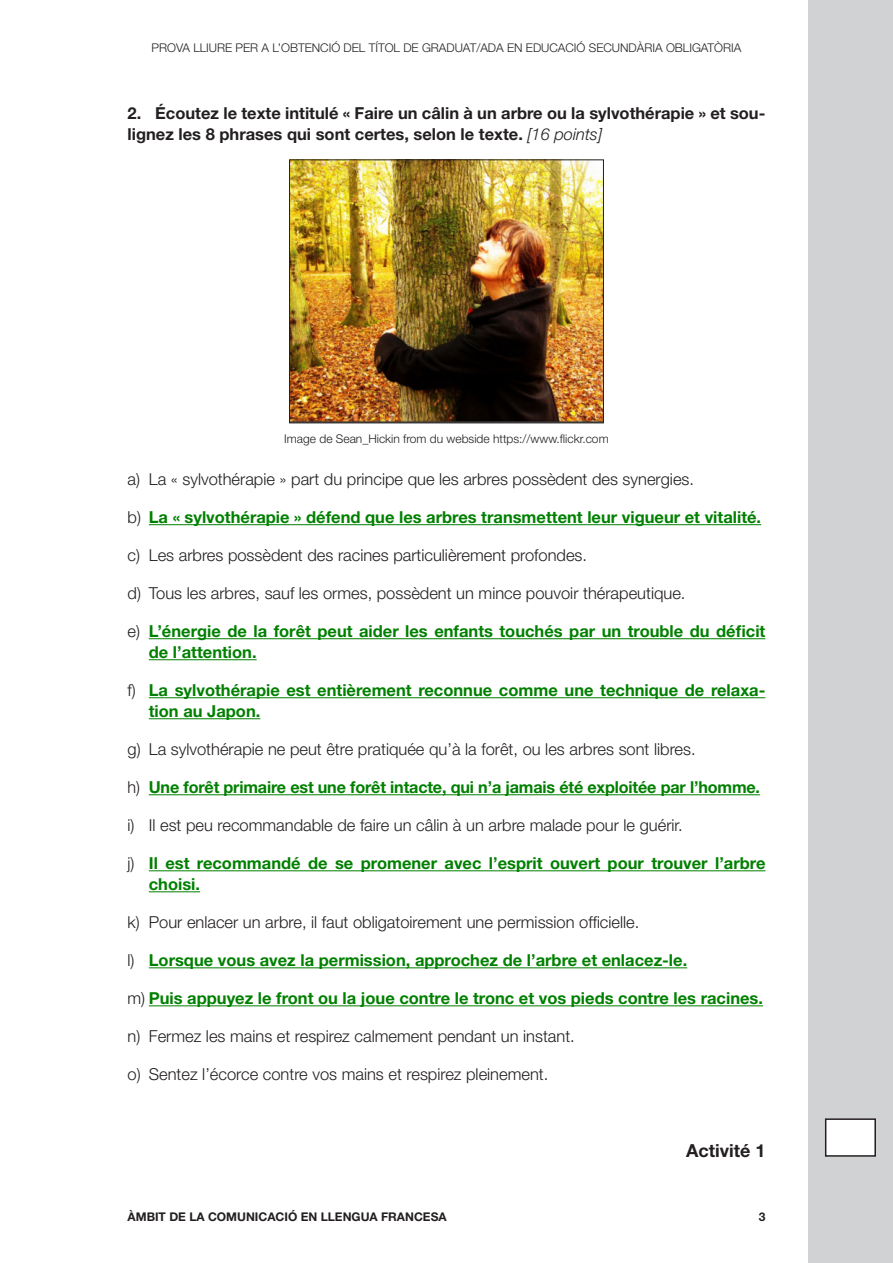
<style>
.page{position:relative;width:893px;height:1263px;background:#fff}
.page>*{position:absolute;margin:0;border:0;box-sizing:border-box;transform-origin:0 0}
.Text{font:700 18px "Helvetica Neue";color:#231f20}
.Pregunta{font:700 16.5px/21px "Helvetica Neue";color:#008000}
.Pregunta-2{font:300 16.5px "Helvetica Neue";color:#231f20}
.Pregunta-3{font:700 16.5px/21px "Helvetica Neue";color:#231f20}
.Text-2{font:300 12px "Helvetica Neue";color:#231f20}
.t1{font:700 12px "Helvetica Neue";color:#231f20}
.s1{font-weight:300;font-style:italic}
.s2{font-weight:300;color:#231f20}
</style>
<div class="page">
<div style="left:808px;top:0;width:85px;height:1263px;background:#d1d2d4"></div>
<div style="left:826px;top:1119px;width:49px;height:37px;background:#fff"></div>
<div style="left:825px;top:1118px;width:51px;height:39px;border:2px solid #231f20"></div>
<img style="left:291px;top:161px;width:311px;height:260px">
<div style="left:289px;top:159px;width:315px;height:264px;border:1px solid #231f20"></div>
<hr style="left:149px;top:524px;width:612px;height:1px;background:#008000">
<hr style="left:149px;top:638px;width:616px;height:1px;background:#008000">
<hr style="left:149px;top:659px;width:108px;height:1px;background:#008000">
<hr style="left:149px;top:697px;width:616px;height:1px;background:#008000">
<hr style="left:149px;top:718px;width:111px;height:1px;background:#008000">
<hr style="left:149px;top:794px;width:611px;height:1px;background:#008000">
<hr style="left:149px;top:870px;width:616px;height:1px;background:#008000">
<hr style="left:149px;top:891px;width:51px;height:1px;background:#008000">
<hr style="left:149px;top:967px;width:538px;height:1px;background:#008000">
<hr style="left:149px;top:1005px;width:614px;height:1px;background:#008000">
<p class="Text-2" style="left:152px;top:40px;width:591px">PROVA LLIURE PER A L’OBTENCIÓ DEL TÍTOL DE GRADUAT/ADA EN EDUCACIÓ SECUNDÀRIA OBLIGATÒRIA</p>
<p class="Pregunta-3" style="left:128px;top:102px;width:639px">2. Écoutez le texte intitulé « Faire un câlin à un arbre ou la sylvothérapie » et sou&shy;lignez les 8 phrases qui sont certes, selon le texte. <span class="s1">[16 points]</span></p>
<p class="Text-2" style="left:284px;top:431px;width:326px">Image de Sean_Hickin from du webside https://www.flickr.com</p>
<p class="Pregunta-2" style="left:128px;top:469px;width:568px">a) La « sylvothérapie » part du principe que les arbres possèdent des synergies.</p>
<p class="Pregunta" style="left:128px;top:506px;width:635px"><span class="s2">b)</span> La « sylvothérapie » défend que les arbres transmettent leur vigueur et vitalité.</p>
<p class="Pregunta-2" style="left:128px;top:545px;width:461px">c) Les arbres possèdent des racines particulièrement profondes.</p>
<p class="Pregunta-2" style="left:128px;top:583px;width:559px">d) Tous les arbres, sauf les ormes, possèdent un mince pouvoir thérapeutique.</p>
<p class="Pregunta" style="left:149px;top:620px;width:618px;text-indent:-21px"><span class="s2">e)</span> L’énergie de la forêt peut aider les enfants touchés par un trouble du déficit de l’attention.</p>
<p class="Pregunta" style="left:149px;top:679px;width:618px;text-indent:-21px"><span class="s2">f)</span> La sylvothérapie est entièrement reconnue comme une technique de relaxa&shy;tion au Japon.</p>
<p class="Pregunta-2" style="left:128px;top:739px;width:570px">g) La sylvothérapie ne peut être pratiquée qu’à la forêt, ou les arbres sont libres.</p>
<p class="Pregunta" style="left:128px;top:776px;width:634px"><span class="s2">h)</span> Une forêt primaire est une forêt intacte, qui n’a jamais été exploitée par l’homme.</p>
<p class="Pregunta-2" style="left:128px;top:815px;width:557px">i) Il est peu recommandable de faire un câlin à un arbre malade pour le guérir.</p>
<p class="Pregunta" style="left:149px;top:852px;width:618px;text-indent:-21px"><span class="s2">j)</span> Il est recommandé de se promener avec l’esprit ouvert pour trouver l’arbre choisi.</p>
<p class="Pregunta-2" style="left:128px;top:912px;width:513px">k) Pour enlacer un arbre, il faut obligatoirement une permission officielle.</p>
<p class="Pregunta" style="left:128px;top:949px;width:561px"><span class="s2">l)</span> Lorsque vous avez la permission, approchez de l’arbre et enlacez-le.</p>
<p class="Pregunta" style="left:128px;top:987px;width:637px"><span class="s2">m)</span> Puis appuyez le front ou la joue contre le tronc et vos pieds contre les racines.</p>
<p class="Pregunta-2" style="left:128px;top:1026px;width:449px">n) Fermez les mains et respirez calmement pendant un instant.</p>
<p class="Pregunta-2" style="left:128px;top:1064px;width:422px">o) Sentez l’écorce contre vos mains et respirez pleinement.</p>
<p class="Text" style="left:686px;top:1139px;width:81px">Activité 1</p>
<p class="t1" style="left:128px;top:1209px;width:321px">ÀMBIT DE LA COMUNICACIÓ EN LLENGUA FRANCESA</p>
<p class="t1" style="left:759px;top:1209px;width:8px">3</p>
</div>
